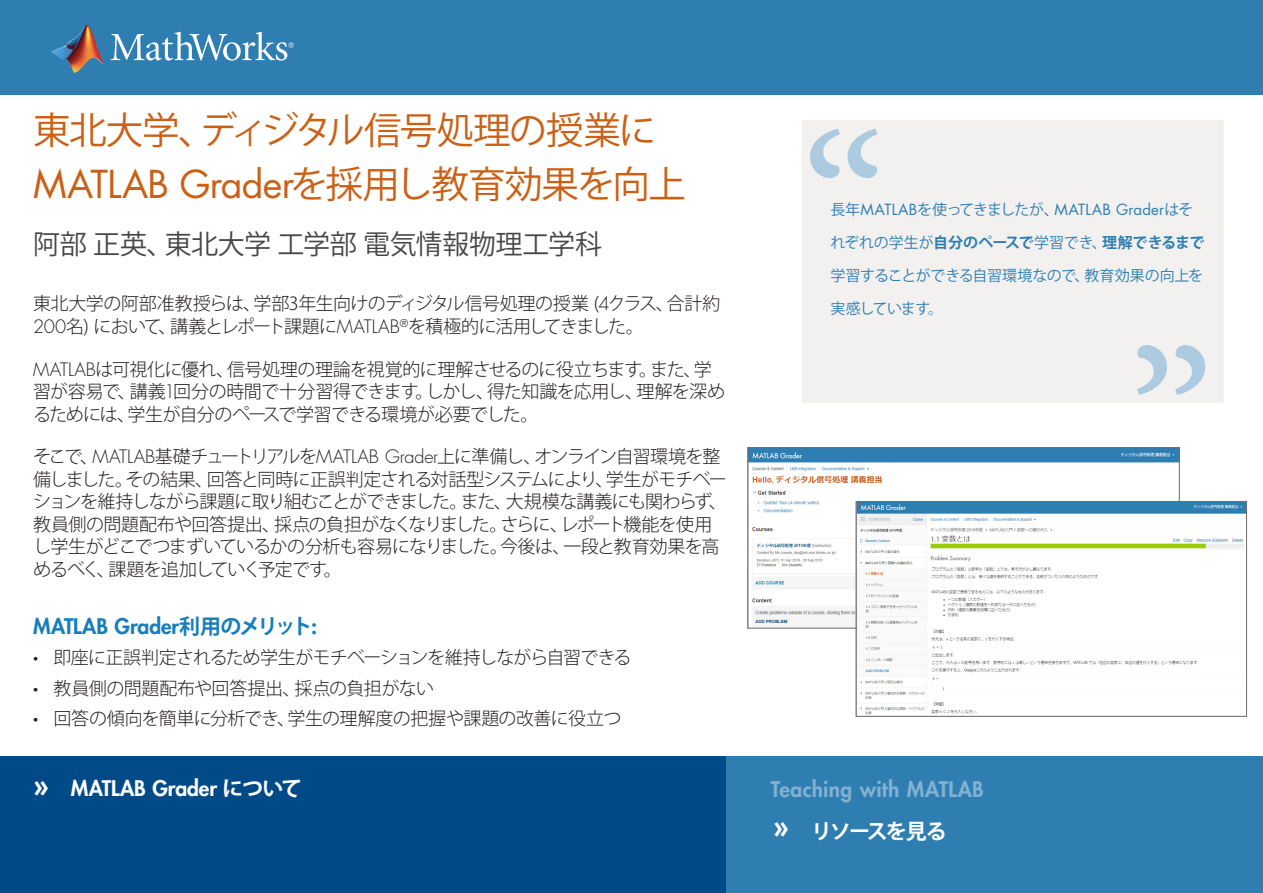
<style>
.page{position:relative;width:1263px;height:893px;background:#fff}
.page>*{position:absolute;margin:0;border:0;box-sizing:border-box;transform-origin:0 0}
.t1{font:37.5px/54px "Koz Go Pr 6 N";letter-spacing:-.04em;color:#cb6015}
.Name__Title__Company{font:27px "Koz Go Pr 6 N";letter-spacing:-.015em;color:#474747}
.Body_-_Copy{font:800 21px "Futura Std";letter-spacing:-.005em;color:#187dbb}
.Presented_at{font:800 21px "Futura Std";letter-spacing:.015em;color:#82b1d1}
.t2{font:800 21px "Futura Std";letter-spacing:-.005em;color:#fff}
.t3{font:700 21px "Koz Go Pr 6 N";letter-spacing:-.085em;color:#fff}
.Body_-_Copy-2{font:300 18px/22.5px "Koz Go Pr 6 N";letter-spacing:-.045em;color:#231f20}
.t4{font:300 18px "Koz Go Pro";letter-spacing:-.035em;color:#231f20}
.t5{font:15px "Futura Std";letter-spacing:.015em;color:#2f7eb2}
.t6{font:700 15px "Koz Go Pro";letter-spacing:-.03em;color:#2f7eb2}
.t7{font:15px "Koz Go Pro";letter-spacing:-.015em;color:#2f7eb2}
.t8{font:15px "Koz Go Pro";letter-spacing:-.035em;color:#2f7eb2}
.s1{font-family:"Futura Std"}
.s2{font-family:"Koz Go Pr 6 N";font-weight:700}
.s3{font-size:30px}
.s4{font-family:"Koz Go Pro"}
.s5{font-weight:400}
.s6{font-family:"Futura Std";font-weight:800;font-size:30px}
</style>
<div class="page">
<div style="left:0;top:756px;width:1259px;height:137px;background:#004b87"></div>
<div style="left:727px;top:756px;width:536px;height:137px;background:#2f7eb2"></div>
<div style="left:0;top:0;width:1263px;height:95px;background:#2f7eb2"></div>
<img style="left:64px;top:25px;width:34px;height:24px">
<img style="left:51px;top:46px;width:13px;height:14px">
<img style="left:64px;top:49px;width:40px;height:24px">
<svg style="left:111px;top:32px;width:183px;height:29px"></svg>
<div style="left:801px;top:119px;width:423px;height:285px;background:#f2f1ef;border:1px solid #fff"></div>
<svg style="left:1137px;top:345px;width:68px;height:50px"></svg>
<svg style="left:810px;top:129px;width:67px;height:49px"></svg>
<img style="left:750px;top:449px;width:427px;height:177px">
<img style="left:858px;top:503px;width:387px;height:211px">
<div style="left:856px;top:501px;width:391px;height:215px;border:1px solid #6c6d70"></div>
<p class="t1" style="left:33px;top:104px;width:654px">東北大学、ディジタル信号処理の授業に<br><span class="s1">MATLAB Grader</span>を採用し教育効果を向上</p>
<p class="Name__Title__Company" style="left:33px;top:229px;width:570px">阿部 正英、東北大学 工学部 電気情報物理工学科</p>
<p class="Body_-_Copy-2" style="left:33px;top:293px;width:689px">東北大学の阿部准教授らは、学部3年生向けのディジタル信号処理の授業 (<span class="s1">4</span>クラス、合計約<br><span class="s1">200</span>名) において、講義とレポート課題に<span class="s1">MATLAB</span><sup>®</sup>を積極的に活用してきました。</p>
<p class="Body_-_Copy-2" style="left:33px;top:358px;width:693px"><span class="s1">MATLAB</span>は可視化に優れ、信号処理の理論を視覚的に理解させるのに役立ちます。また、学習が容易で、講義<span class="s1">1</span>回分の時間で十分習得できます。しかし、得た知識を応用し、理解を深めるためには、学生が自分のペースで学習できる環境が必要でした。</p>
<p class="Body_-_Copy-2" style="left:33px;top:446px;width:695px">そこで、<span class="s1">MATLAB</span>基礎チュートリアルを<span class="s1">MATLAB Grader</span>上に準備し、オンライン自習環境を整備しました。その結果、回答と同時に正誤判定される対話型システムにより、学生がモチベーションを維持しながら課題に取り組むことができました。また、大規模な講義にも関わらず、教員側の問題配布や回答提出、採点の負担がなくなりました。さらに、レポート機能を使用し学生がどこでつまずいているかの分析も容易になりました。今後は、一段と教育効果を高めるべく、課題を追加していく予定です。</p>
<p class="Body_-_Copy" style="left:33px;top:612px;width:286px">MATLAB Grader<span class="s2">利用のメリット</span>:</p>
<p class="t4" style="left:33px;top:646px;width:600px">• 即座に正誤判定されるため学生がモチベーションを維持しながら自習できる</p>
<p class="t4" style="left:33px;top:676px;width:402px">• 教員側の問題配布や回答提出、採点の負担がない</p>
<p class="t4" style="left:33px;top:707px;width:590px">• 回答の傾向を簡単に分析でき、学生の理解度の把握や課題の改善に役立つ</p>
<p class="t2" style="left:33px;top:775px;width:271px"><span class="s3">»</span> MATLAB Grader <span class="s2">について</span></p>
<p class="t5" style="left:830px;top:200px;width:364px"><span class="s4">長年</span>MATLAB<span class="s4">を使ってきましたが、</span>MATLAB Grader<span class="s4">はそ</span></p>
<p class="t6" style="left:830px;top:233px;width:375px"><span class="s5">れぞれの学生が</span>自分のペースで<span class="s5">学習でき、</span>理解できるまで</p>
<p class="t7" style="left:830px;top:266px;width:374px">学習することができる自習環境なので、教育効果の向上を</p>
<p class="t8" style="left:830px;top:299px;width:114px">実感しています。</p>
<p class="Presented_at" style="left:771px;top:776px;width:214px">Teaching with MATLAB</p>
<p class="t3" style="left:773px;top:819px;width:175px"><span class="s6">»</span> リソースを見る</p>
</div>
